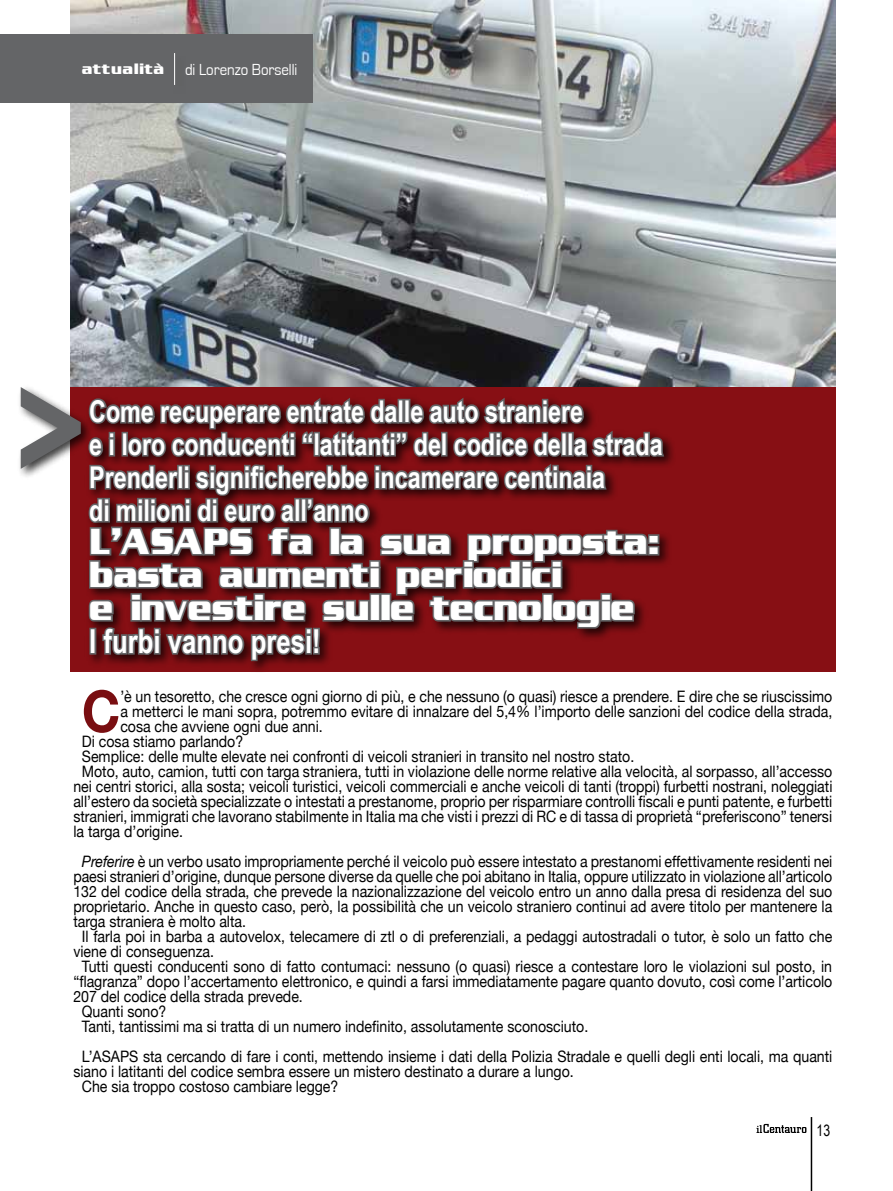
<style>
.page{position:relative;width:893px;height:1191px;background:#fff}
.page>*{position:absolute;margin:0;border:0;box-sizing:border-box;transform-origin:0 0}
.t1{font:700 57.75px "Helvetica Neue";color:#790e11;scale:.9 1}
.t2{font:700 36px/33px "Enter Sansman";letter-spacing:-.005em;color:#fff;scale:.95 1}
.t3{font:700 33px "Arial Narrow";color:#fff;scale:.95 1}
.t4{font:700 30px/33px "Arial Narrow";letter-spacing:-.005em;color:#fff;scale:.95 1}
.t5{font:16.5px "Eurostile";color:#fff;scale:.9 1}
.t6{font:15.75px "Helvetica Neue";color:#000;scale:.9 1}
.t7{font:15.75px "Arial Narrow";color:#000;scale:.95 1}
.t8{font:700 15px "Enter Sansman";letter-spacing:.05em;color:#fff}
.s1{font-style:italic}
</style>
<div class="page">
<img style="left:70px;top:0;width:766px;height:387px">
<div style="left:0;top:34px;width:313px;height:68px;background:#646567"></div>
<div style="left:70px;top:387px;width:766px;height:285px;background:#870f14"></div>
<hr style="left:174px;top:53px;width:1px;height:32px;background:#fff">
<svg style="left:756px;top:1124px;width:50px;height:9px"></svg>
<hr style="left:811px;top:1117px;width:1px;height:74px;background:#000">
<div style="left:85px;top:394px;width:591px;height:279px;background:#870f14"></div>
<div style="left:17px;top:383px;width:76px;height:96px;background:#000;opacity:.75"></div>
<svg style="left:21px;top:387px;width:646px;height:276px"></svg>
<p class="t8" style="left:82px;top:60px;width:84px">attualità</p>
<p class="t5" style="left:185px;top:60px;width:126px">di Lorenzo Borselli</p>
<h3 class="t4" style="left:89px;top:393px;width:605px">Come recuperare entrate dalle auto straniere<br>e i loro conducenti “latitanti” del codice della strada Prenderli significherebbe incamerare centinaia<br>di milioni di euro all’anno</h3>
<h2 class="t2" style="left:89px;top:526px;width:600px">L’ASAPS fa la sua proposta: basta aumenti periodici<br>e investire sulle tecnologie</h2>
<h3 class="t3" style="left:89px;top:616px;width:245px">I furbi vanno presi!</h3>
<h1 class="t1" style="left:82px;top:675px;width:44px">C</h1>
<p class="t6" style="left:120px;top:687px;width:793px">’è un tesoretto, che cresce ogni giorno di più, e che nessuno (o quasi) riesce a prendere. E dire che se riuscissimo</p>
<p class="t6" style="left:120px;top:702px;width:793px">a metterci le mani sopra, potremmo evitare di innalzare del 5,4% l’importo delle sanzioni del codice della strada,</p>
<p class="t6" style="left:120px;top:717px;width:227px">cosa che avviene ogni due anni.</p>
<p class="t6" style="left:82px;top:732px;width:181px">Di cosa stiamo parlando?</p>
<p class="t6" style="left:82px;top:747px;width:615px">Semplice: delle multe elevate nei confronti di veicoli stranieri in transito nel nostro stato.</p>
<p class="t6" style="left:82px;top:762px;width:835px">Moto, auto, camion, tutti con targa straniera, tutti in violazione delle norme relative alla velocità, al sorpasso, all’accesso</p>
<p class="t6" style="left:73px;top:777px;width:845px">nei centri storici, alla sosta; veicoli turistici, veicoli commerciali e anche veicoli di tanti (troppi) furbetti nostrani, noleggiati</p>
<p class="t6" style="left:73px;top:792px;width:845px">all’estero da società specializzate o intestati a prestanome, proprio per risparmiare controlli fiscali e punti patente, e furbetti</p>
<p class="t6" style="left:73px;top:807px;width:845px">stranieri, immigrati che lavorano stabilmente in Italia ma che visti i prezzi di RC e di tassa di proprietà “preferiscono” tenersi</p>
<p class="t6" style="left:73px;top:822px;width:123px">la targa d’origine.</p>
<p class="t6" style="left:82px;top:852px;width:835px"><span class="s1">Preferire</span> è un verbo usato impropriamente perché il veicolo può essere intestato a prestanomi effettivamente residenti nei</p>
<p class="t6" style="left:73px;top:867px;width:845px">paesi stranieri d’origine, dunque persone diverse da quelle che poi abitano in Italia, oppure utilizzato in violazione all’articolo</p>
<p class="t6" style="left:73px;top:882px;width:845px">132 del codice della strada, che prevede la nazionalizzazione del veicolo entro un anno dalla presa di residenza del suo</p>
<p class="t6" style="left:73px;top:897px;width:845px">proprietario. Anche in questo caso, però, la possibilità che un veicolo straniero continui ad avere titolo per mantenere la</p>
<p class="t6" style="left:73px;top:912px;width:193px">targa straniera è molto alta.</p>
<p class="t6" style="left:82px;top:927px;width:835px">Il farla poi in barba a autovelox, telecamere di ztl o di preferenziali, a pedaggi autostradali o tutor, è solo un fatto che</p>
<p class="t6" style="left:73px;top:942px;width:158px">viene di conseguenza.</p>
<p class="t6" style="left:82px;top:957px;width:835px">Tutti questi conducenti sono di fatto contumaci: nessuno (o quasi) riesce a contestare loro le violazioni sul posto, in</p>
<p class="t6" style="left:73px;top:972px;width:845px">“flagranza” dopo l’accertamento elettronico, e quindi a farsi immediatamente pagare quanto dovuto, così come l’articolo</p>
<p class="t6" style="left:73px;top:987px;width:257px">207 del codice della strada prevede.</p>
<p class="t6" style="left:82px;top:1002px;width:96px">Quanti sono?</p>
<p class="t6" style="left:82px;top:1017px;width:564px">Tanti, tantissimi ma si tratta di un numero indefinito, assolutamente sconosciuto.</p>
<p class="t6" style="left:82px;top:1047px;width:835px">L’ASAPS sta cercando di fare i conti, mettendo insieme i dati della Polizia Stradale e quelli degli enti locali, ma quanti</p>
<p class="t6" style="left:73px;top:1062px;width:557px">siano i latitanti del codice sembra essere un mistero destinato a durare a lungo.</p>
<p class="t6" style="left:82px;top:1077px;width:287px">Che sia troppo costoso cambiare legge?</p>
<p class="t7" style="left:816px;top:1118px;width:16px">13</p>
</div>
